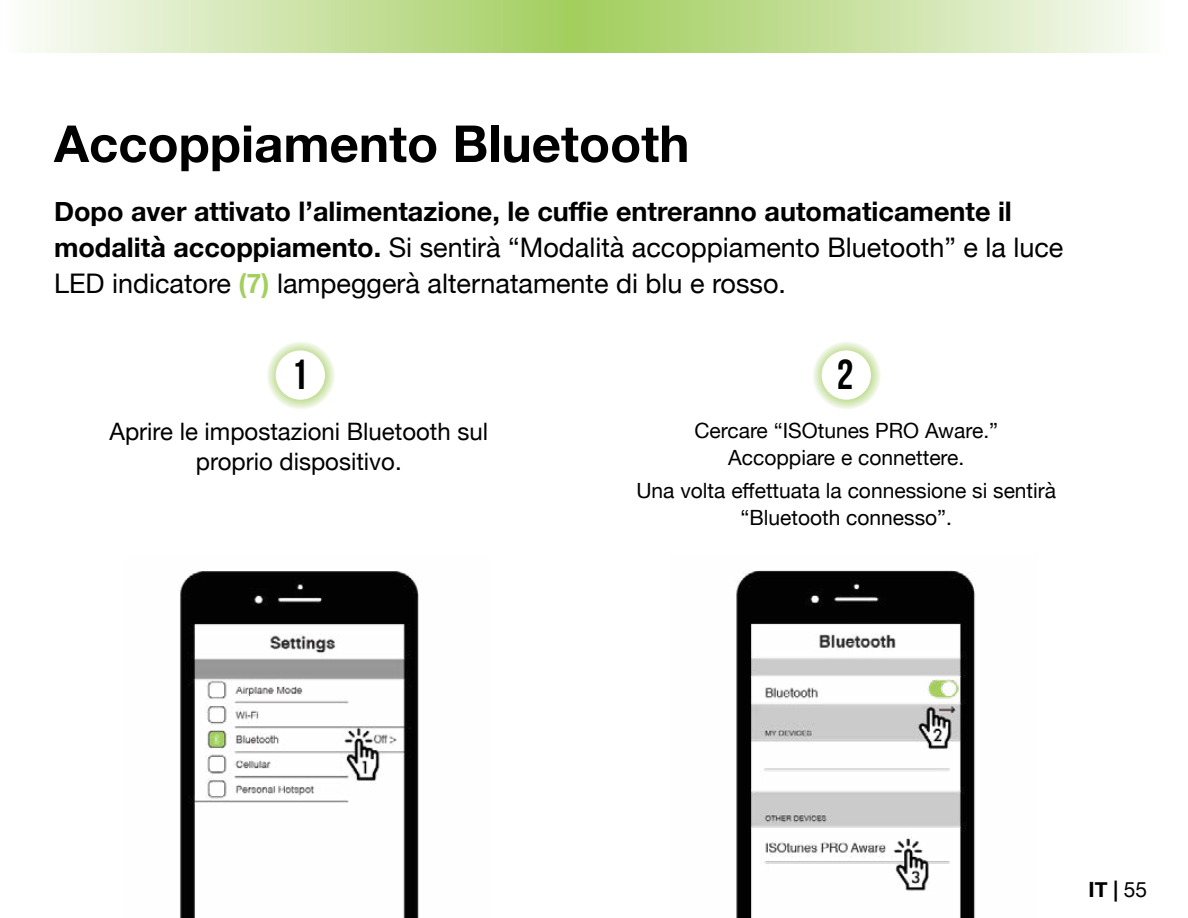
<style>
.page{position:relative;width:1188px;height:918px;background:#fff}
.page>*{position:absolute;margin:0;border:0;box-sizing:border-box;transform-origin:0 0}
.t1{font:700 51px "Helvetica Neue";color:#000}
.t2{font:700 42px "Bebas Neue";color:#000}
.t3{font:27px/36px "Helvetica Neue";color:#000}
.t4{font:24px/30px "Helvetica Neue";color:#000;text-align:center}
.t5{font:21px/27px "Helvetica Neue";color:#000;text-align:center}
.t6{font:700 21px "Helvetica Neue";color:#000}
.s1{font-weight:700}
.s2{font-weight:700;color:#a3cf5e}
.s3{font-weight:400}
</style>
<div class="page">
<svg style="left:28px;top:0;width:1113px;height:52px"></svg>
<div style="left:264px;top:338px;width:73px;height:74px;border:12px solid #fff;border-radius:50%"></div>
<div style="left:810px;top:338px;width:73px;height:74px;border:12px solid #fff;border-radius:50%"></div>
<img style="left:736px;top:570px;width:240px;height:348px">
<img style="left:179px;top:571px;width:240px;height:347px">
<h1 class="t1" style="left:54px;top:104px;width:637px">Accoppiamento Bluetooth</h1>
<p class="t3" style="left:54px;top:195px;width:1011px"><span class="s1">Dopo aver attivato l’alimentazione, le cuffie entreranno automaticamente il modalità accoppiamento.</span> Si sentirà “Modalità accoppiamento Bluetooth” e la luce<br>LED indicatore <span class="s2">(7)</span> lampeggerà alternatamente di blu e rosso.</p>
<h2 class="t2" style="left:291px;top:351px;width:18px">1</h2>
<h2 class="t2" style="left:837px;top:351px;width:18px">2</h2>
<p class="t5" style="left:694px;top:418px;width:305px">Cercare “ISOtunes PRO Aware.”<br>Accoppiare e connettere.</p>
<p class="t5" style="left:636px;top:478px;width:421px">Una volta effettuata la connessione si sentirà “Bluetooth connesso”.</p>
<p class="t4" style="left:110px;top:418px;width:380px">Aprire le impostazioni Bluetooth sul proprio dispositivo.</p>
<p class="t6" style="left:1089px;top:873px;width:60px">IT | <span class="s3">55</span></p>
</div>
